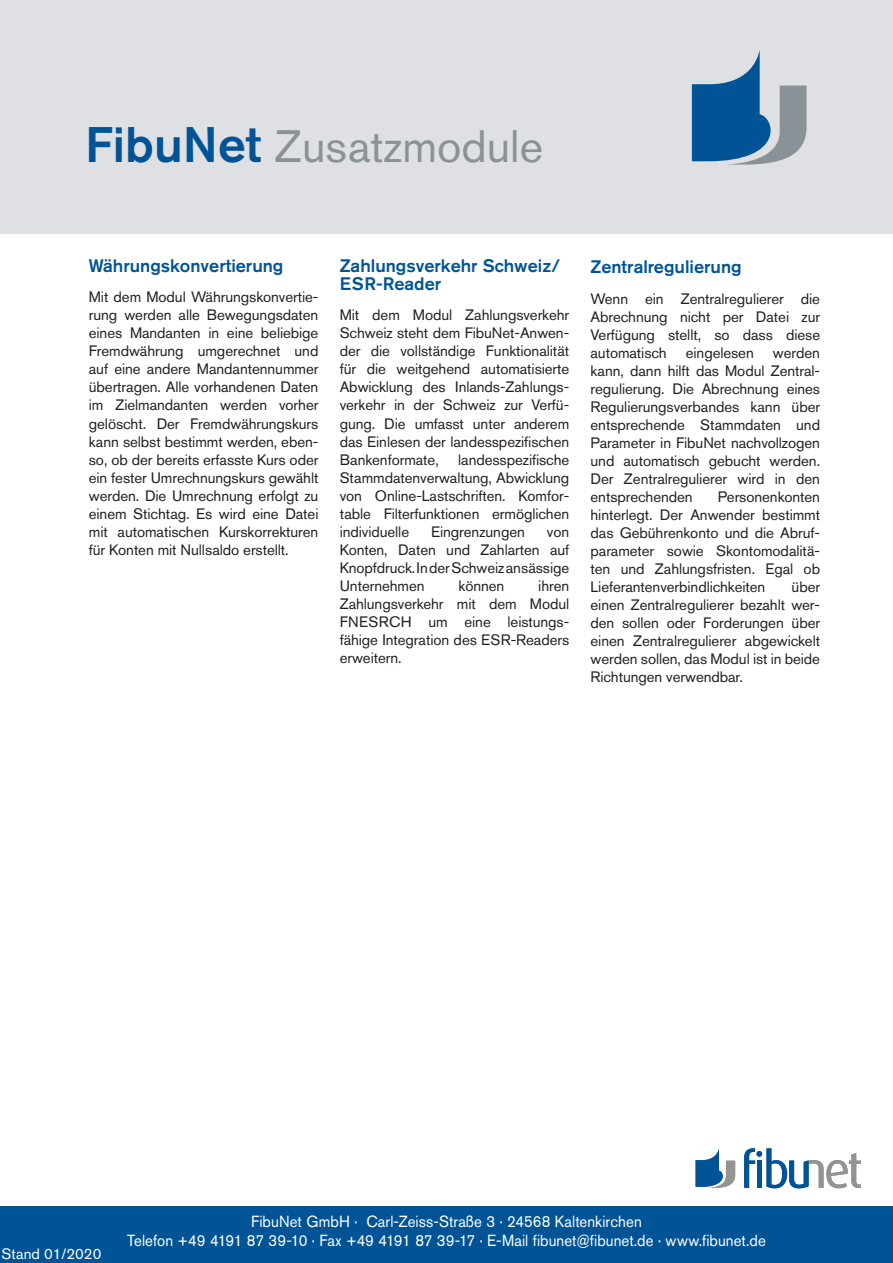
<style>
.page{position:relative;width:893px;height:1263px;background:#fff}
.page>*{position:absolute;margin:0;border:0;box-sizing:border-box;transform-origin:0 0}
.head_light{font:45px "Akzidenz Grotesk BE";color:#8a9297}
.t1{font:500 18px/18px "Akzidenz Grotesk BE";color:#005495}
.t2{font:16.05px/19.2px "Akzidenz Grotesk BE";letter-spacing:.005em;color:#fff;text-align:center;scale:.94 1}
.t3{font:15px/18px "Akzidenz Grotesk BE";letter-spacing:-.005em;color:#231f20;text-align:justify}
.t4{font:15px "Akzidenz Grotesk BE";color:#fff}
.s1{font-weight:500;font-size:49.5px;color:#005495}
</style>
<div class="page">
<div style="left:0;top:1206px;width:893px;height:57px;background:#005495"></div>
<div style="left:0;top:0;width:893px;height:234px;background:#dee0e3"></div>
<svg style="left:692px;top:50px;width:114px;height:115px"></svg>
<svg style="left:744px;top:1148px;width:117px;height:40px"></svg>
<svg style="left:696px;top:1148px;width:39px;height:40px"></svg>
<p class="head_light" style="left:85px;top:120px;width:460px"><span class="s1">FibuNet</span> Zusatzmodule</p>
<p class="t1" style="left:89px;top:256px;width:196px">Währungskonvertierung</p>
<p class="t3" style="left:89px;top:288px;width:231px">Mit dem Modul Währungskonvertie&shy;rung werden alle Bewegungsdaten eines Mandanten in eine beliebige Fremdwährung umgerechnet und auf eine andere Mandantennummer übertragen. Alle vorhandenen Daten im Zielmandanten werden vorher gelöscht. Der Fremdwährungskurs kann selbst bestimmt werden, eben&shy;so, ob der bereits erfasste Kurs oder ein fester Umrechnungskurs gewählt werden. Die Umrechnung erfolgt zu einem Stichtag. Es wird eine Datei mit automatischen Kurskorrekturen für Konten mit Nullsaldo erstellt.</p>
<p class="t1" style="left:340px;top:256px;width:222px">Zahlungsverkehr Schweiz/<br>ESR-Reader</p>
<p class="t3" style="left:340px;top:306px;width:231px">Mit dem Modul Zahlungsverkehr Schweiz steht dem FibuNet-Anwen&shy;der die vollständige Funktionalität für die weitgehend automatisierte Abwicklung des Inlands-Zahlungs&shy;verkehr in der Schweiz zur Verfü&shy;gung. Die umfasst unter anderem das Einlesen der landesspezifischen Bankenformate,</p>
<p class="t3" style="left:340px;top:450px;width:231px;text-indent:118px">landesspezifische Stammdatenverwaltung, Abwicklung von Online-Lastschriften. Komfor&shy;table Filterfunktionen ermöglichen individuelle</p>
<p class="t3" style="left:431px;top:522px;width:95px">Eingrenzungen</p>
<p class="t3" style="left:340px;top:522px;width:231px;text-indent:207px">von Konten, Daten und Zahlarten auf Knopfdruck. In der Schweiz ansässige Unternehmen</p>
<p class="t3" style="left:340px;top:576px;width:231px;text-indent:199px">ihren Zahlungsverkehr mit dem Modul FNESRCH um eine leistungs&shy;fähige Integration des ESR-Readers erweitern.</p>
<p class="t3" style="left:458px;top:576px;width:47px">können</p>
<p class="t1" style="left:590px;top:257px;width:153px">Zentralregulierung</p>
<p class="t3" style="left:590px;top:289px;width:231px">Wenn ein Zentralregulierer die Abrechnung nicht per Datei zur Verfügung stellt, so dass diese automatisch</p>
<p class="t3" style="left:590px;top:343px;width:231px;text-indent:182px">werden kann, dann hilft das Modul Zentral&shy;regulierung. Die Abrechnung eines Regulierungsverbandes kann über entsprechende Stammdaten und Parameter in FibuNet nachvollzogen und automatisch gebucht werden.<br>Der Zentralregulierer wird in den entsprechenden</p>
<p class="t3" style="left:686px;top:343px;width:70px">eingelesen</p>
<p class="t3" style="left:590px;top:487px;width:231px;text-indent:127px">Personenkonten hinterlegt. Der Anwender bestimmt das Gebührenkonto und die Abruf&shy;parameter sowie Skontomodalitä&shy;ten und Zahlungsfristen. Egal ob Lieferantenverbindlichkeiten</p>
<p class="t3" style="left:590px;top:577px;width:231px;text-indent:201px">über einen Zentralregulierer bezahlt wer&shy;den sollen oder Forderungen über einen Zentralregulierer abgewickelt werden sollen, das Modul ist in beide Richtungen verwendbar.</p>
<p class="t4" style="left:2px;top:1244px;width:101px">Stand 01/2020</p>
<p class="t2" style="left:127px;top:1212px;width:681px">FibuNet GmbH · Carl-Zeiss-Straße 3 · 24568 Kaltenkirchen<br>Telefon +49 4191 87 39-10 · Fax +49 4191 87 39-17 · E-Mail fibunet@fibunet.de · www.fibunet.de</p>
</div>
